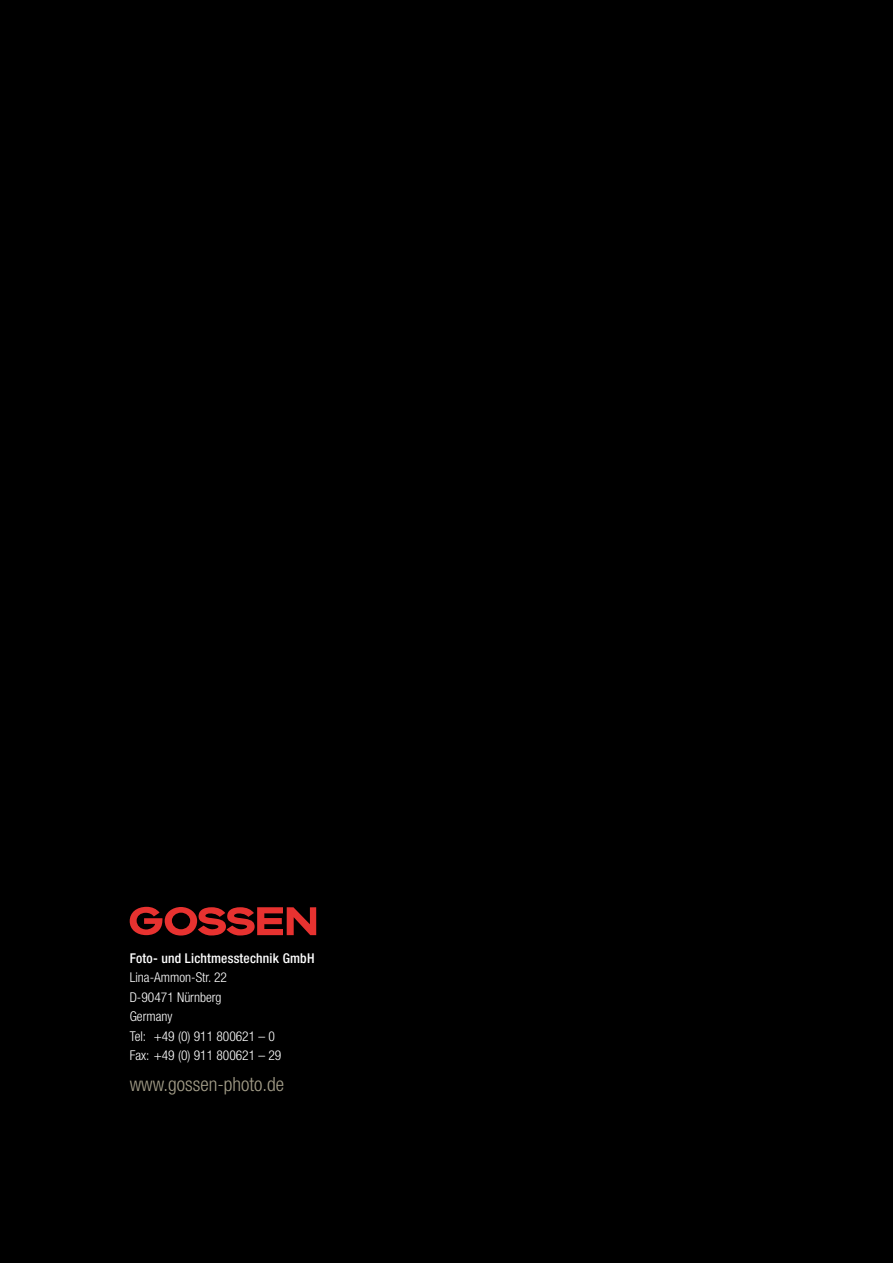
<style>
.page{position:relative;width:893px;height:1263px;background:#000}
.page>*{position:absolute;margin:0;border:0;box-sizing:border-box;transform-origin:0 0}
.t1{font:300 condensed 19.5px "Helvetica Neue LT Std";color:#a49e89}
.t2{font:300 condensed 13.5px/19.5px "Helvetica Neue LT Std";color:#fff}
.t3{font:500 condensed 13.5px "Helvetica Neue LT Std";letter-spacing:.015em;color:#fff}
</style>
<div class="page">
<svg style="left:130px;top:907px;width:186px;height:28px"></svg>
<p class="t3" style="left:130px;top:950px;width:186px">Foto- und Lichtmesstechnik GmbH</p>
<p class="t2" style="left:130px;top:968px;width:153px">Lina-Ammon-Str. 22<br>D-90471 Nürnberg<br>Germany<br>Tel: +49 (0) 911 800621 – 0<br>Fax: +49 (0) 911 800621 – 29</p>
<h1 class="t1" style="left:130px;top:1073px;width:156px">www.gossen-photo.de</h1>
</div>
